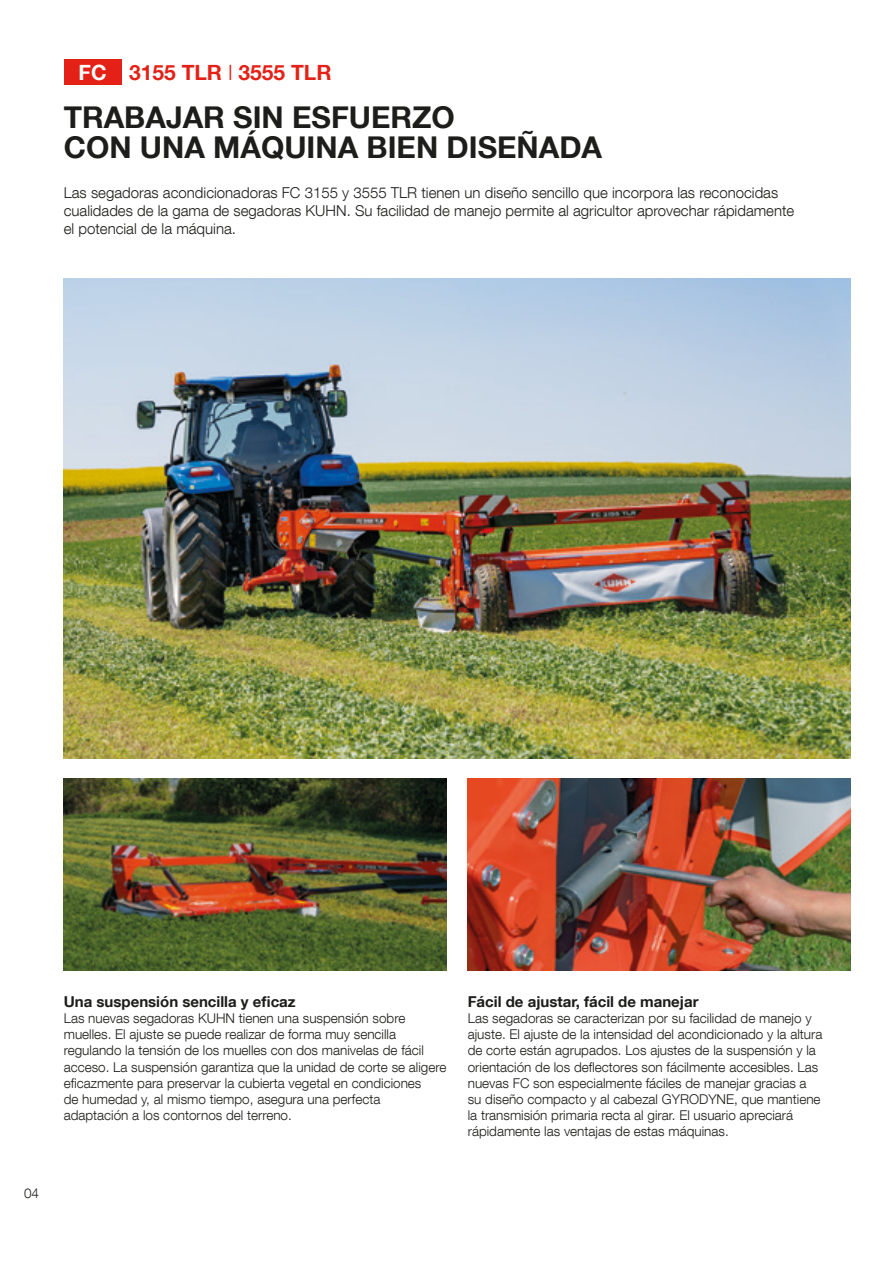
<style>
.page{position:relative;width:893px;height:1263px;background:#fff}
.page>*{position:absolute;margin:0;border:0;box-sizing:border-box;transform-origin:0 0}
.t1{font:700 30px/30px "Helvetica Neue LT Com";color:#1d1d1b}
.t2{font:700 21px "Helvetica Neue LT Com";color:#e42117}
.t3{font:300 15px/18px "Helvetica Neue LT Com";color:#1d1d1b}
.t4{font:700 15px "Helvetica Neue LT Com";color:#1d1d1b}
.t5{font:300 13.5px/16.2px "Helvetica Neue LT Com";color:#1d1d1b}
.s1{color:#fff}
.s2{font-weight:300}
</style>
<div class="page">
<img style="left:64px;top:279px;width:786px;height:479px">
<img style="left:64px;top:778px;width:382px;height:193px">
<img style="left:468px;top:778px;width:382px;height:193px">
<div style="left:64px;top:60px;width:58px;height:25px;background:#e42117"></div>
<h2 class="t2" style="left:79px;top:59px;width:254px"><span class="s1">FC</span> 3155 TLR <span class="s2">I</span> 3555 TLR</h2>
<h1 class="t1" style="left:64px;top:101px;width:540px">TRABAJAR SIN ESFUERZO<br>CON UNA MÁQUINA BIEN DISEÑADA</h1>
<p class="t3" style="left:64px;top:183px;width:732px">Las segadoras acondicionadoras FC 3155 y 3555 TLR tienen un diseño sencillo que incorpora las reconocidas cualidades de la gama de segadoras KUHN. Su facilidad de manejo permite al agricultor aprovechar rápidamente el potencial de la máquina.</p>
<p class="t5" style="left:24px;top:1185px;width:16px">04</p>
<p class="t4" style="left:64px;top:992px;width:233px">Una suspensión sencilla y eficaz</p>
<p class="t5" style="left:64px;top:1010px;width:384px">Las nuevas segadoras KUHN tienen una suspensión sobre muelles. El ajuste se puede realizar de forma muy sencilla regulando la tensión de los muelles con dos manivelas de fácil acceso. La suspensión garantiza que la unidad de corte se aligere eficazmente para preservar la cubierta vegetal en condiciones<br>de humedad y, al mismo tiempo, asegura una perfecta adaptación a los contornos del terreno.</p>
<p class="t4" style="left:468px;top:992px;width:232px">Fácil de ajustar, fácil de manejar</p>
<p class="t5" style="left:468px;top:1010px;width:356px">Las segadoras se caracterizan por su facilidad de manejo y ajuste. El ajuste de la intensidad del acondicionado y la altura de corte están agrupados. Los ajustes de la suspensión y la orientación de los deflectores son fácilmente accesibles. Las nuevas FC son especialmente fáciles de manejar gracias a su diseño compacto y al cabezal GYRODYNE, que mantiene la transmisión primaria recta al girar. El usuario apreciará rápidamente las ventajas de estas máquinas.</p>
</div>
